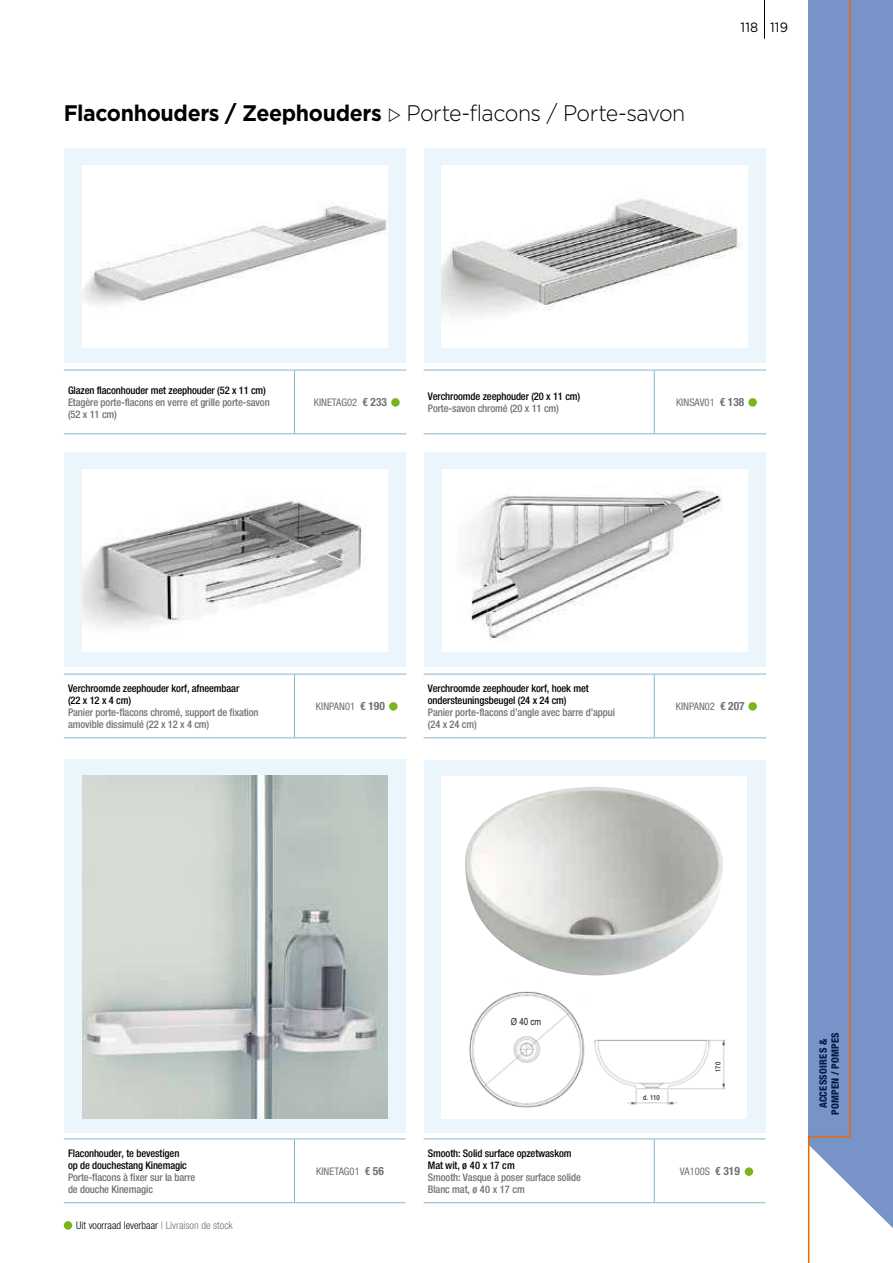
<style>
.page{position:relative;width:893px;height:1263px;background:#fff}
.page>*{position:absolute;margin:0;border:0;box-sizing:border-box;transform-origin:0 0}
.t1{font:700 22.5px "Gotham";letter-spacing:-.02em;color:#000;scale:.95 1}
.t2{font:13.5px "Gotham";letter-spacing:.015em;color:#000;scale:.95 1}
.t3{font:500 condensed 10.5px/12px "Helvetica Neue LT Std";letter-spacing:-.01em;color:#707172}
.t4{font:500 condensed 10.5px/12px "Helvetica Neue LT Std";letter-spacing:-.01em;color:#000}
.t5{font:condensed 10.5px "Helvetica Neue LT Std";letter-spacing:.005em;color:#707172}
.t6{font:300 condensed 10.5px "Helvetica Neue LT Std";letter-spacing:.005em;color:#000}
.t7{font:800 condensed 10.2px/12.3px "Helvetica Neue LT Std";letter-spacing:.02em;color:#001e47;text-align:center}
.t8{font:9.75px "Arial Narrow";color:#1c1c1b}
.t9{font:condensed 7.05px "Helvetica Neue LT Std";letter-spacing:-.02em;color:#000}
.s1{font-weight:300}
.s2{font-weight:700;font-size:11.4px}
.s3{color:#707172}
</style>
<div class="page">
<div style="left:64px;top:1221px;width:8px;height:9px;background:#7ab51d;border-radius:50%"></div>
<div style="left:424px;top:760px;width:341px;height:373px;background:#ebf6fc"></div>
<hr style="left:0;top:248px;width:1px;height:74px;background:#2b6caf">
<div style="left:64px;top:149px;width:342px;height:214px;background:#ebf6fc"></div>
<div style="left:424px;top:149px;width:341px;height:214px;background:#ebf6fc"></div>
<div style="left:64px;top:759px;width:342px;height:374px;background:#ebf6fc"></div>
<svg style="left:64px;top:433px;width:342px;height:1px"></svg>
<hr style="left:64px;top:434px;width:230px;height:1px;background:#87b6ca">
<hr style="left:294px;top:434px;width:112px;height:1px;background:#87b6ca">
<hr style="left:294px;top:370px;width:1px;height:64px;background:#87b6ca">
<hr style="left:64px;top:370px;width:230px;height:1px;background:#87b6ca">
<hr style="left:294px;top:370px;width:112px;height:1px;background:#87b6ca">
<svg style="left:424px;top:371px;width:342px;height:63px"></svg>
<hr style="left:424px;top:434px;width:230px;height:1px;background:#87b6ca">
<hr style="left:654px;top:434px;width:112px;height:1px;background:#87b6ca">
<hr style="left:654px;top:370px;width:1px;height:64px;background:#87b6ca">
<hr style="left:424px;top:370px;width:230px;height:1px;background:#87b6ca">
<hr style="left:654px;top:370px;width:112px;height:1px;background:#87b6ca">
<hr style="left:424px;top:737px;width:230px;height:1px;background:#87b6ca">
<hr style="left:654px;top:737px;width:112px;height:1px;background:#87b6ca">
<hr style="left:654px;top:674px;width:1px;height:63px;background:#87b6ca">
<hr style="left:424px;top:674px;width:230px;height:1px;background:#87b6ca">
<hr style="left:654px;top:674px;width:112px;height:1px;background:#87b6ca">
<hr style="left:64px;top:1202px;width:230px;height:1px;background:#87b6ca">
<hr style="left:294px;top:1202px;width:112px;height:1px;background:#87b6ca">
<hr style="left:294px;top:1139px;width:1px;height:63px;background:#87b6ca">
<hr style="left:64px;top:1139px;width:230px;height:1px;background:#87b6ca">
<hr style="left:294px;top:1139px;width:112px;height:1px;background:#87b6ca">
<hr style="left:64px;top:737px;width:230px;height:1px;background:#87b6ca">
<hr style="left:294px;top:737px;width:112px;height:1px;background:#87b6ca">
<hr style="left:294px;top:674px;width:1px;height:63px;background:#87b6ca">
<hr style="left:64px;top:674px;width:230px;height:1px;background:#87b6ca">
<hr style="left:294px;top:674px;width:112px;height:1px;background:#87b6ca">
<div style="left:82px;top:165px;width:306px;height:182px;background:#fff"></div>
<img style="left:82px;top:205px;width:306px;height:100px">
<div style="left:64px;top:453px;width:342px;height:214px;background:#ebf6fc"></div>
<img style="left:82px;top:469px;width:306px;height:182px">
<img style="left:442px;top:165px;width:305px;height:182px">
<div style="left:424px;top:453px;width:341px;height:214px;background:#ebf6fc"></div>
<div style="left:442px;top:469px;width:305px;height:182px;background:#fff"></div>
<img style="left:463px;top:486px;width:260px;height:154px">
<hr style="left:424px;top:1202px;width:230px;height:1px;background:#87b6ca">
<hr style="left:654px;top:1202px;width:111px;height:1px;background:#87b6ca">
<hr style="left:654px;top:1139px;width:1px;height:63px;background:#87b6ca">
<hr style="left:424px;top:1139px;width:230px;height:1px;background:#87b6ca">
<hr style="left:654px;top:1139px;width:111px;height:1px;background:#87b6ca">
<div style="left:442px;top:776px;width:305px;height:342px;background:#fff"></div>
<img style="left:465px;top:787px;width:258px;height:189px">
<img style="left:469px;top:991px;width:116px;height:117px">
<img style="left:594px;top:1039px;width:132px;height:66px">
<div style="left:713px;top:1059px;width:10px;height:13px;background:#fff"></div>
<div style="left:643px;top:1093px;width:24px;height:8px;background:#fff"></div>
<div style="left:745px;top:1167px;width:8px;height:9px;background:#7ab51d;border-radius:50%"></div>
<div style="left:391px;top:398px;width:9px;height:9px;background:#7ab51d;border-radius:50%"></div>
<div style="left:748px;top:398px;width:9px;height:9px;background:#7ab51d;border-radius:50%"></div>
<div style="left:389px;top:702px;width:9px;height:9px;background:#7ab51d;border-radius:50%"></div>
<div style="left:748px;top:702px;width:9px;height:9px;background:#7ab51d;border-radius:50%"></div>
<div style="left:850px;top:0;width:43px;height:1149px;background:#7893c7"></div>
<svg style="left:851px;top:1149px;width:42px;height:79px"></svg>
<hr style="left:764px;top:0;width:1px;height:39px;background:#000">
<img style="left:82px;top:776px;width:306px;height:342px">
<svg style="left:807px;top:0;width:44px;height:1263px;background:#889bc5"></svg>
<h1 class="t1" style="left:64px;top:98px;width:656px">Flaconhouders / Zeephouders <span class="s1">Porte-flacons / Porte-savon</span></h1>
<p class="t2" style="left:741px;top:19px;width:51px">118 119</p>
<p class="t4" style="left:68px;top:384px;width:199px">Glazen flaconhouder met zeephouder (52 x 11 cm)</p>
<p class="t3" style="left:68px;top:396px;width:203px">Etagère porte-flacons en verre et grille porte-savon (52 x 11 cm)</p>
<p class="t5" style="left:314px;top:396px;width:75px">KINETAG02 <span class="s2">€ 233</span></p>
<p class="t4" style="left:428px;top:390px;width:154px">Verchroomde zeephouder (20 x 11 cm)</p>
<p class="t3" style="left:428px;top:402px;width:133px">Porte-savon chromé (20 x 11 cm)</p>
<p class="t5" style="left:676px;top:396px;width:70px">KINSAV01 <span class="s2">€ 138</span></p>
<p class="t4" style="left:68px;top:682px;width:173px">Verchroomde zeephouder korf, afneembaar (22 x 12 x 4 cm)</p>
<p class="t3" style="left:68px;top:706px;width:192px">Panier porte-flacons chromé, support de fixation amovible dissimulé (22 x 12 x 4 cm)</p>
<p class="t5" style="left:316px;top:700px;width:70px">KINPAN01 <span class="s2">€ 190</span></p>
<p class="t4" style="left:428px;top:682px;width:162px">Verchroomde zeephouder korf, hoek met ondersteuningsbeugel (24 x 24 cm)</p>
<p class="t3" style="left:428px;top:706px;width:189px">Panier porte-flacons d’angle avec barre d’appui (24 x 24 cm)</p>
<p class="t5" style="left:676px;top:700px;width:70px">KINPAN02 <span class="s2">€ 207</span></p>
<p class="t4" style="left:68px;top:1147px;width:120px">Flaconhouder, te bevestigen op de douchestang Kinemagic</p>
<p class="t3" style="left:68px;top:1171px;width:129px">Porte-flacons à fixer sur la barre de douche Kinemagic</p>
<p class="t6" style="left:76px;top:1219px;width:158px">Uit voorraad leverbaar <span class="s3">| Livraison de stock</span></p>
<p class="t8" style="left:511px;top:1014px;width:32px">Ø 40 cm</p>
<p class="t5" style="left:316px;top:1165px;width:69px">KINETAG01 <span class="s2">€ 56</span></p>
<p class="t8" style="left:512px;top:1161px;width:23px;rotate:-90deg">14 cm</p>
<p class="t4" style="left:428px;top:1147px;width:145px">Smooth: Solid surface opzetwaskom<br>Mat wit, ø 40 x 17 cm</p>
<p class="t3" style="left:428px;top:1171px;width:155px">Smooth: Vasque à poser surface solide<br>Blanc mat, ø 40 x 17 cm</p>
<p class="t8" style="left:497px;top:1197px;width:19px;rotate:-90deg">8 cm</p>
<p class="t9" style="left:643px;top:1093px;width:18px">d. 110</p>
<p class="t9" style="left:714px;top:1072px;width:12px;rotate:-90deg">170</p>
<p class="t5" style="left:680px;top:1165px;width:61px">VA100S <span class="s2">€ 319</span></p>
<p class="t7" style="left:817px;top:1115px;width:84px;rotate:-90deg">ACCESSOIRES &amp;<br>POMPEN / POMPES</p>
</div>
